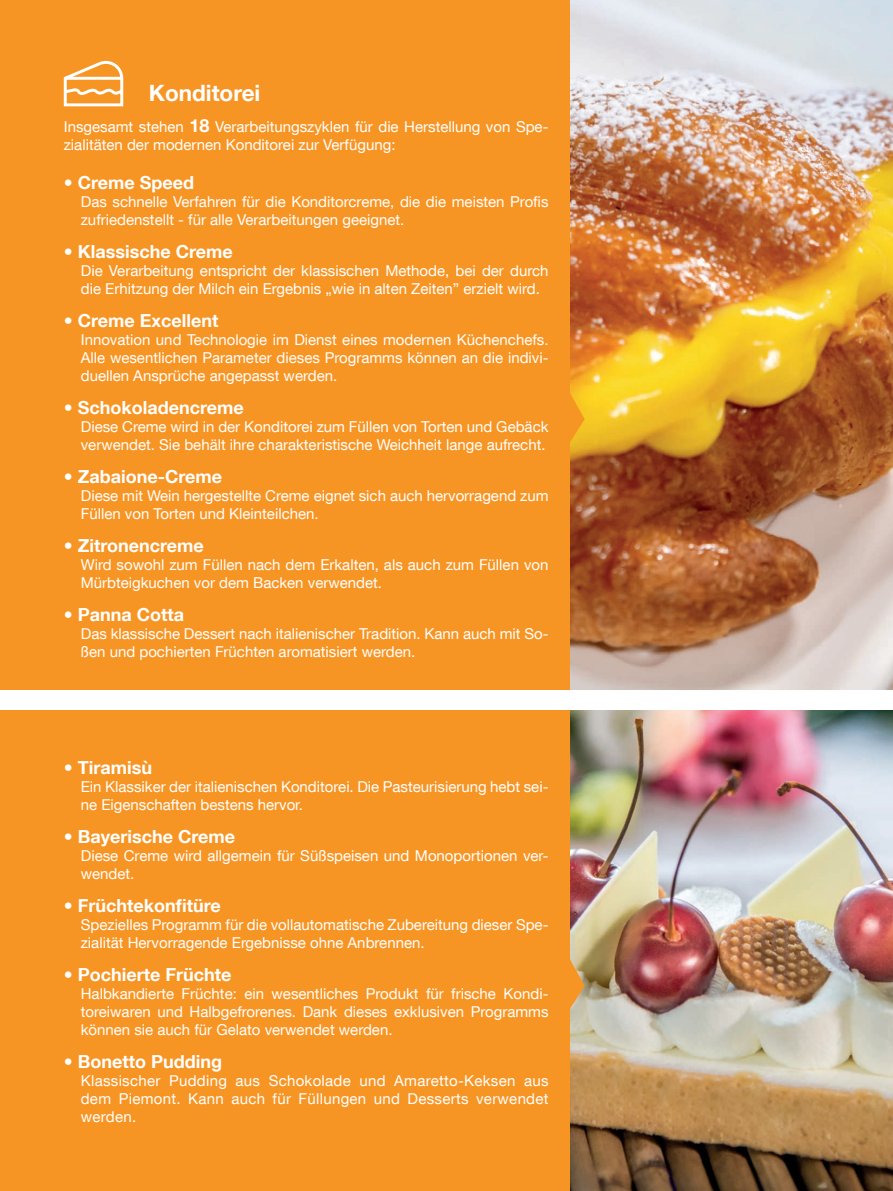
<style>
.page{position:relative;width:893px;height:1191px;background:#fff}
.page>*{position:absolute;margin:0;border:0;box-sizing:border-box;transform-origin:0 0}
.t1{font:700 22.5px "Helvetica Neue LT Com";color:#fff}
.t2{font:700 18px "Helvetica Neue LT Com";color:#fff}
.t3{font:15px/18px "Helvetica Neue LT Com";color:#fff}
.s1{font-weight:700;font-size:18px}
.s2{font-weight:400}
</style>
<div class="page">
<img style="left:570px;top:710px;width:323px;height:481px">
<img style="left:570px;top:0;width:323px;height:689px">
<svg style="left:570px;top:393px;width:15px;height:49px"></svg>
<div style="left:0;top:0;width:570px;height:689px;background:#f79524"></div>
<svg style="left:570px;top:959px;width:15px;height:50px"></svg>
<div style="left:0;top:710px;width:570px;height:481px;background:#f79524"></div>
<svg style="left:63px;top:60px;width:61px;height:47px"></svg>
<h1 class="t1" style="left:149px;top:79px;width:113px">Konditorei</h1>
<p class="t3" style="left:64px;top:117px;width:486px">Insgesamt stehen <span class="s1">18</span> Verarbeitungszyklen für die Herstellung von Spe&shy;zialitäten der modernen Konditorei zur Verfügung:</p>
<p class="t2" style="left:64px;top:171px;width:132px"><span class="s2">•</span> Creme Speed</p>
<p class="t3" style="left:81px;top:192px;width:469px">Das schnelle Verfahren für die Konditorcreme, die die meisten Profis zufriedenstellt - für alle Verarbeitungen geeignet.</p>
<p class="t2" style="left:64px;top:240px;width:170px"><span class="s2">•</span> Klassische Creme</p>
<p class="t3" style="left:81px;top:261px;width:469px">Die Verarbeitung entspricht der klassischen Methode, bei der durch die Erhitzung der Milch ein Ergebnis „wie in alten Zeiten” erzielt wird.</p>
<p class="t2" style="left:64px;top:309px;width:156px"><span class="s2">•</span> Creme Excellent</p>
<p class="t3" style="left:81px;top:330px;width:469px;text-align:justify">Innovation und Technologie im Dienst eines modernen Küchenchefs.<br>Alle wesentlichen Parameter dieses Programms können an die indivi&shy;duellen Ansprüche angepasst werden.</p>
<p class="t2" style="left:64px;top:396px;width:181px"><span class="s2">•</span> Schokoladencreme</p>
<p class="t3" style="left:81px;top:417px;width:469px">Diese Creme wird in der Konditorei zum Füllen von Torten und Gebäck verwendet. Sie behält ihre charakteristische Weichheit lange aufrecht.</p>
<p class="t2" style="left:64px;top:465px;width:160px"><span class="s2">•</span> Zabaione-Creme</p>
<p class="t3" style="left:81px;top:486px;width:469px">Diese mit Wein hergestellte Creme eignet sich auch hervorragend zum<br>Füllen von Torten und Kleinteilchen.</p>
<p class="t2" style="left:64px;top:534px;width:141px"><span class="s2">•</span> Zitronencreme</p>
<p class="t3" style="left:81px;top:555px;width:469px">Wird sowohl zum Füllen nach dem Erkalten, als auch zum Füllen von<br>Mürbteigkuchen vor dem Backen verwendet.</p>
<p class="t2" style="left:64px;top:603px;width:122px"><span class="s2">•</span> Panna Cotta</p>
<p class="t3" style="left:81px;top:624px;width:469px">Das klassische Dessert nach italienischer Tradition. Kann auch mit So&shy;ßen und pochierten Früchten aromatisiert werden.</p>
<p class="t2" style="left:64px;top:756px;width:90px"><span class="s2">•</span> Tiramisù</p>
<p class="t3" style="left:81px;top:777px;width:469px">Ein Klassiker der italienischen Konditorei. Die Pasteurisierung hebt sei&shy;ne Eigenschaften bestens hervor.</p>
<p class="t2" style="left:64px;top:825px;width:173px"><span class="s2">•</span> Bayerische Creme</p>
<p class="t3" style="left:81px;top:846px;width:469px">Diese Creme wird allgemein für Süßspeisen und Monoportionen ver&shy;wendet.</p>
<p class="t2" style="left:64px;top:894px;width:159px"><span class="s2">•</span> Früchtekonfitüre</p>
<p class="t3" style="left:81px;top:915px;width:469px">Spezielles Programm für die vollautomatische Zubereitung dieser Spe&shy;zialität Hervorragende Ergebnisse ohne Anbrennen.</p>
<p class="t2" style="left:64px;top:963px;width:169px"><span class="s2">•</span> Pochierte Früchte</p>
<p class="t3" style="left:81px;top:984px;width:469px;text-align:justify">Halbkandierte Früchte: ein wesentliches Produkt für frische Kondi&shy;toreiwaren und Halbgefrorenes. Dank dieses exklusiven Programms können sie auch für Gelato verwendet werden.</p>
<p class="t2" style="left:64px;top:1050px;width:160px"><span class="s2">•</span> Bonetto Pudding</p>
<p class="t3" style="left:81px;top:1071px;width:469px;text-align:justify">Klassischer Pudding aus Schokolade und Amaretto-Keksen aus dem Piemont. Kann auch für Füllungen und Desserts verwendet werden.</p>
</div>
